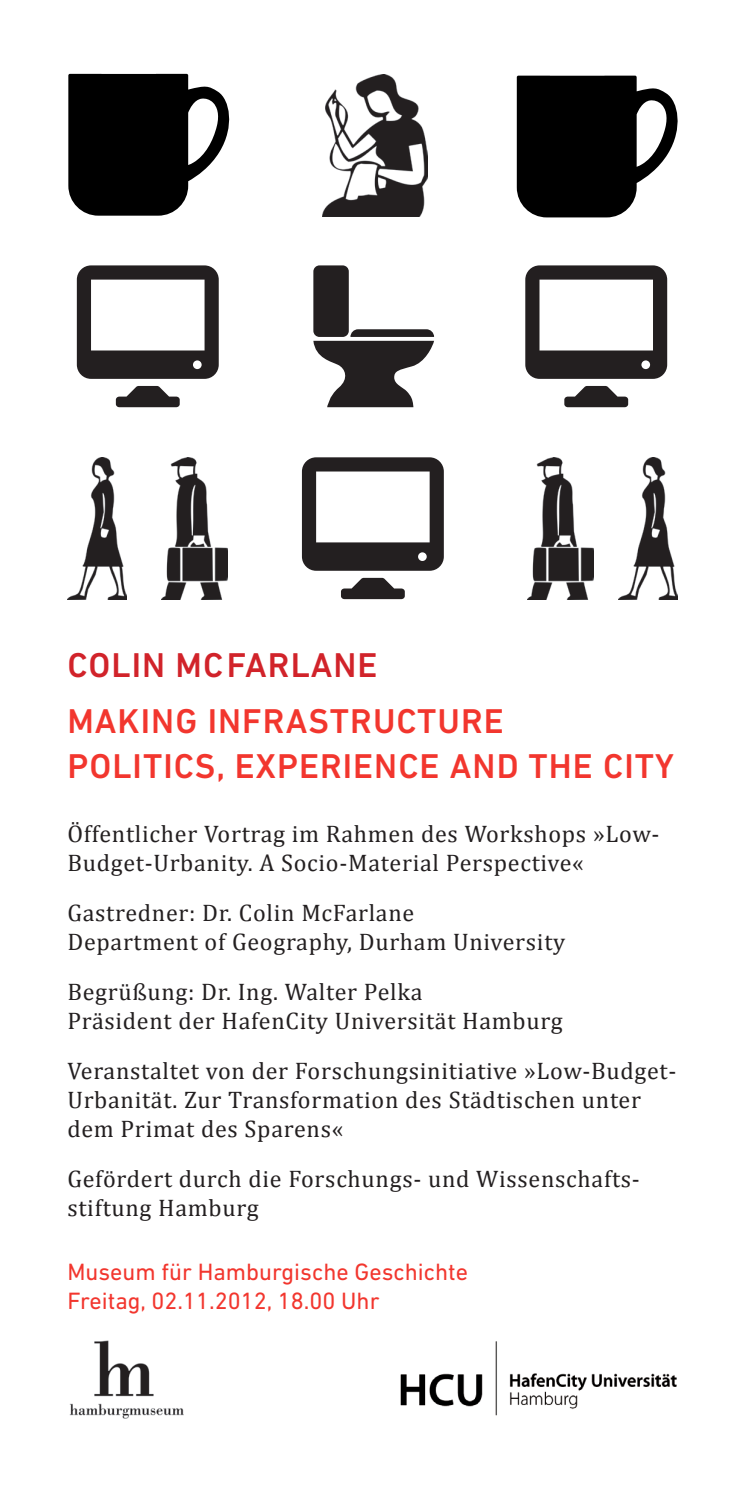
<style>
.page{position:relative;width:745px;height:1489px;background:#fff}
.page>*{position:absolute;margin:0;border:0;box-sizing:border-box;transform-origin:0 0}
.t1{font:500 35px "DIN Next LT Pro";letter-spacing:.03em;color:#f2362e}
.t2{font:500 35px "DIN Next LT Pro";letter-spacing:.03em;color:#d1232a}
.t3{font:24px/28.8px "Cambria";letter-spacing:.03em;color:#231f20}
.t4{font:24px "DIN Next LT Pro";color:#f2362e}
</style>
<div class="page">
<img style="left:69px;top:1340px;width:115px;height:79px">
<img style="left:400px;top:1341px;width:277px;height:75px">
<svg style="left:68px;top:74px;width:162px;height:142px"></svg>
<div style="left:313px;top:265px;width:35px;height:72px;background:#231f20;border-radius:6px"></div>
<svg style="left:313px;top:329px;width:121px;height:78px"></svg>
<svg style="left:116px;top:386px;width:64px;height:21px"></svg>
<svg style="left:77px;top:265px;width:141px;height:114px"></svg>
<img style="left:322px;top:75px;width:105px;height:141px">
<svg style="left:564px;top:386px;width:63px;height:21px"></svg>
<svg style="left:525px;top:265px;width:141px;height:114px"></svg>
<svg style="left:516px;top:76px;width:162px;height:141px"></svg>
<svg style="left:341px;top:578px;width:63px;height:21px"></svg>
<svg style="left:302px;top:457px;width:141px;height:113px"></svg>
<img style="left:68px;top:457px;width:59px;height:142px">
<img style="left:162px;top:457px;width:66px;height:142px">
<img style="left:618px;top:457px;width:59px;height:142px">
<img style="left:527px;top:457px;width:66px;height:142px">
<p class="t2" style="left:67px;top:644px;width:311px">COLIN MCFARLANE</p>
<p class="t1" style="left:67px;top:700px;width:437px">MAKING INFRASTRUCTURE</p>
<p class="t1" style="left:67px;top:745px;width:607px">POLITICS, EXPERIENCE AND THE CITY</p>
<p class="t3" style="left:67px;top:819px;width:593px">Öffentlicher Vortrag im Rahmen des Workshops »Low-<br>Budget-Urbanity. A Socio-Material Perspective«</p>
<p class="t3" style="left:67px;top:898px;width:348px">Gastredner: Dr. Colin McFarlane</p>
<p class="t3" style="left:67px;top:927px;width:499px">Department of Geography, Durham University</p>
<p class="t3" style="left:67px;top:977px;width:356px">Begrüßung: Dr. Ing. Walter Pelka</p>
<p class="t3" style="left:67px;top:1006px;width:496px">Präsident der HafenCity Universität Hamburg</p>
<p class="t3" style="left:67px;top:1056px;width:610px">Veranstaltet von der Forschungsinitiative »Low-Budget-<br>Urbanität. Zur Transformation des Städtischen unter dem Primat des Sparens«</p>
<p class="t3" style="left:67px;top:1163px;width:571px">Gefördert durch die Forschungs- und Wissenschafts&shy;stiftung Hamburg</p>
<p class="t4" style="left:67px;top:1257px;width:402px">Museum für Hamburgische Geschichte</p>
<p class="t4" style="left:67px;top:1286px;width:313px">Freitag, 02.11.2012, 18.00 Uhr</p>
</div>
